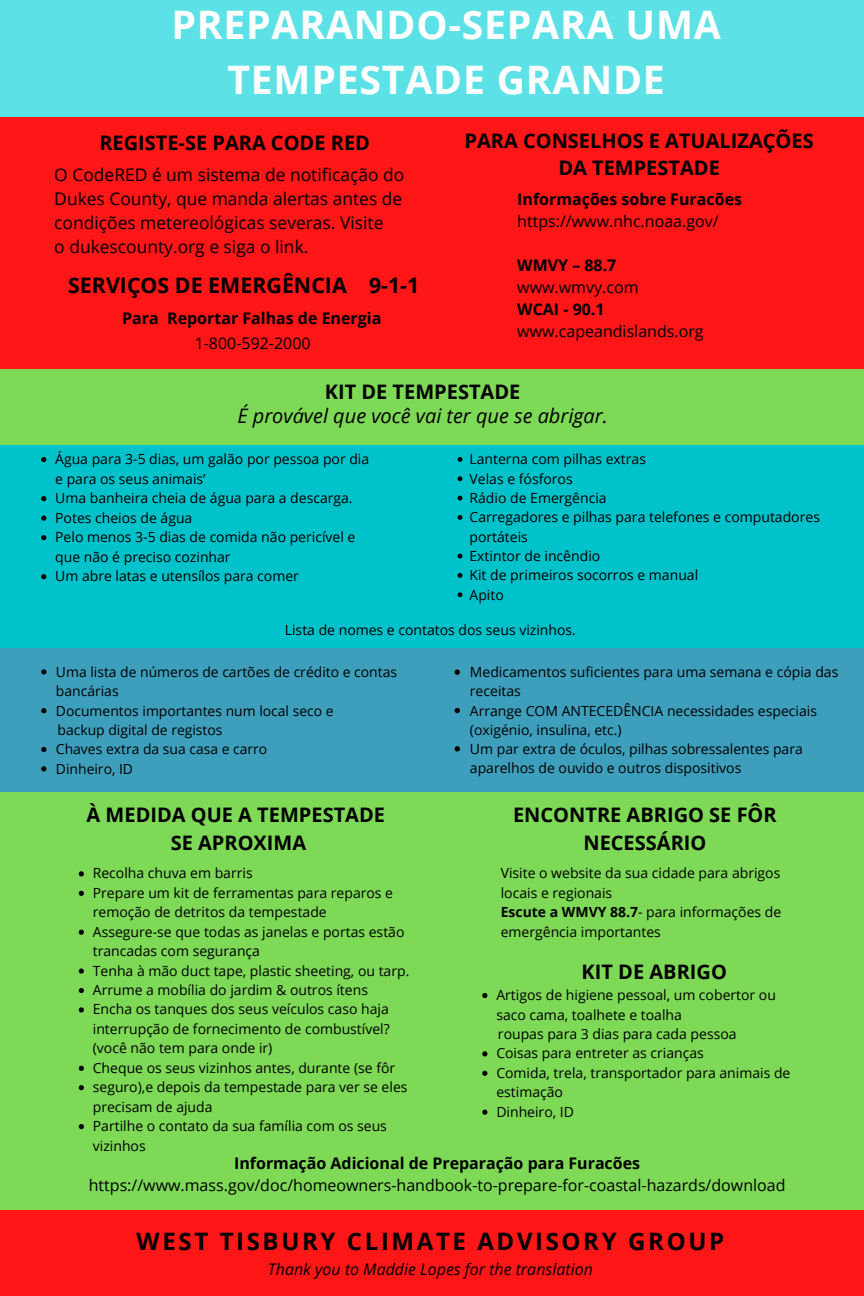
<style>
.page{position:relative;width:864px;height:1296px;background:#7ed957}
.page>*{position:absolute;margin:0;border:0;box-sizing:border-box;transform-origin:0 0}
.t1{font:700 39.2px/55px "Open Sans";letter-spacing:.02em;color:#fff;text-align:center}
.t2{font:700 24px "Open Sans";letter-spacing:.11em;color:#000}
.t3{font:700 21.4px "Open Sans";color:#000}
.t4{font:700 20px/27.8px "Open Sans";color:#000;text-align:center}
.t5{font:italic 20px "Open Sans";color:#000}
.t6{font:17.4px/24.2px "Open Sans";color:#000}
.t7{font:16px "Open Sans";color:#000}
.t8{font:700 16px "Open Sans";color:#000}
.t9{font:italic 16px "Open Sans";color:#000}
.t10{font:14px/19.4px "Open Sans";color:#000}
.s1{font-weight:700}
</style>
<div class="page">
<div style="left:0;top:0;width:864px;height:117px;background:#5ce1e6"></div>
<div style="left:0;top:117px;width:864px;height:252px;background:#ff1616"></div>
<div style="left:0;top:445px;width:864px;height:203px;background:#00c2cb"></div>
<div style="left:0;top:648px;width:864px;height:144px;background:#3e9fbd"></div>
<div style="left:0;top:1210px;width:864px;height:86px;background:#ff1616"></div>
<svg style="left:455px;top:670px;width:5px;height:5px"></svg>
<svg style="left:455px;top:708px;width:5px;height:5px"></svg>
<svg style="left:455px;top:746px;width:5px;height:6px"></svg>
<svg style="left:41px;top:669px;width:5px;height:6px"></svg>
<svg style="left:41px;top:708px;width:5px;height:5px"></svg>
<svg style="left:41px;top:747px;width:5px;height:5px"></svg>
<svg style="left:41px;top:766px;width:5px;height:5px"></svg>
<svg style="left:482px;top:993px;width:5px;height:5px"></svg>
<svg style="left:482px;top:1051px;width:5px;height:5px"></svg>
<svg style="left:482px;top:1071px;width:5px;height:5px"></svg>
<svg style="left:482px;top:1110px;width:5px;height:5px"></svg>
<svg style="left:458px;top:457px;width:4px;height:5px"></svg>
<svg style="left:458px;top:476px;width:4px;height:5px"></svg>
<svg style="left:458px;top:496px;width:4px;height:5px"></svg>
<svg style="left:458px;top:515px;width:4px;height:5px"></svg>
<svg style="left:458px;top:554px;width:4px;height:5px"></svg>
<svg style="left:458px;top:573px;width:4px;height:5px"></svg>
<svg style="left:458px;top:592px;width:4px;height:5px"></svg>
<svg style="left:41px;top:457px;width:5px;height:5px"></svg>
<svg style="left:41px;top:496px;width:5px;height:5px"></svg>
<svg style="left:41px;top:516px;width:5px;height:5px"></svg>
<svg style="left:41px;top:535px;width:5px;height:5px"></svg>
<svg style="left:41px;top:574px;width:5px;height:5px"></svg>
<svg style="left:79px;top:871px;width:5px;height:5px"></svg>
<svg style="left:79px;top:891px;width:5px;height:5px"></svg>
<svg style="left:79px;top:930px;width:5px;height:5px"></svg>
<svg style="left:79px;top:968px;width:5px;height:6px"></svg>
<svg style="left:79px;top:988px;width:5px;height:5px"></svg>
<svg style="left:79px;top:1007px;width:5px;height:6px"></svg>
<svg style="left:79px;top:1066px;width:5px;height:5px"></svg>
<svg style="left:79px;top:1085px;width:5px;height:5px"></svg>
<svg style="left:79px;top:1124px;width:5px;height:5px"></svg>
<h1 class="t1" style="left:171px;top:-4px;width:551px">PREPARANDO-SEPARA UMA<br>TEMPESTADE GRANDE</h1>
<h3 class="t4" style="left:99px;top:128px;width:272px">REGISTE-SE PARA CODE RED</h3>
<p class="t6" style="left:54px;top:162px;width:351px">O CodeRED é um sistema de notificação do Dukes County, que manda alertas antes de condições metereológicas severas. Visite<br>o dukescounty.org e siga o link.</p>
<h3 class="t3" style="left:68px;top:270px;width:353px">SERVIÇOS DE EMERGÊNCIA 9-1-1</h3>
<p class="t8" style="left:122px;top:307px;width:261px">Para Reportar Falhas de Energia</p>
<p class="t7" style="left:195px;top:331px;width:117px">1-800-592-2000</p>
<h3 class="t4" style="left:465px;top:127px;width:351px;line-height:27px">PARA CONSELHOS E ATUALIZAÇÕES<br>DA TEMPESTADE</h3>
<p class="t8" style="left:517px;top:188px;width:226px">Informações sobre Furacões</p>
<p class="t7" style="left:517px;top:210px;width:203px">https://www.nhc.noaa.gov/</p>
<p class="t8" style="left:517px;top:254px;width:101px">WMVY – 88.7</p>
<p class="t7" style="left:517px;top:276px;width:123px">www.wmvy.com</p>
<p class="t8" style="left:517px;top:298px;width:89px">WCAI - 90.1</p>
<p class="t7" style="left:517px;top:320px;width:188px">www.capeandislands.org</p>
<h3 class="t4" style="left:325px;top:377px;width:197px">KIT DE TEMPESTADE</h3>
<h3 class="t5" style="left:237px;top:402px;width:372px">É provável que você vai ter que se abrigar.</h3>
<p class="t10" style="left:55px;top:449px;width:316px">Água para 3-5 dias, um galão por pessoa por dia e para os seus animais’<br>Uma banheira cheia de água para a descarga.<br>Potes cheios de água<br>Pelo menos 3-5 dias de comida não pericível e que não é preciso cozinhar<br>Um abre latas e utensílos para comer</p>
<p class="t10" style="left:285px;top:620px;width:293px">Lista de nomes e contatos dos seus vizinhos.</p>
<p class="t10" style="left:470px;top:449px;width:352px">Lanterna com pilhas extras<br>Velas e fósforos<br>Rádio de Emergência<br>Carregadores e pilhas para telefones e computadores portáteis<br>Extintor de incêndio<br>Kit de primeiros socorros e manual<br>Apito</p>
<p class="t10" style="left:56px;top:662px;width:343px">Uma lista de números de cartões de crédito e contas bancárias<br>Documentos importantes num local seco e</p>
<p class="t10" style="left:56px;top:739px;width:213px">Chaves extra da sua casa e carro<br>Dinheiro, ID</p>
<p class="t10" style="left:58px;top:720px;width:166px">backup digital de registos</p>
<h3 class="t4" style="left:87px;top:800px;width:300px">À MEDIDA QUE A TEMPESTADE<br>SE APROXIMA</h3>
<p class="t10" style="left:93px;top:863px;width:318px">Recolha chuva em barris<br>Prepare um kit de ferramentas para reparos e remoção de detritos da tempestade<br>Assegure-se que todas as janelas e portas estão trancadas com segurança<br>Tenha à mão duct tape, plastic sheeting, ou tarp.<br>Arrume a mobília do jardim &amp; outros ítens Encha os tanques dos seus veículos caso haja interrupção de fornecimento de combustível? (você não tem para onde ir)<br>Cheque os seus vizinhos antes, durante (se fôr seguro),e depois da tempestade para ver se eles precisam de ajuda<br>Partilhe o contato da sua família com os seus vizinhos</p>
<p class="t10" style="left:470px;top:662px;width:370px">Medicamentos suficientes para uma semana e cópia das receitas<br>Arrange COM ANTECEDÊNCIA necessidades especiais (oxigénio, insulina, etc.)<br>Um par extra de óculos, pilhas sobressalentes para aparelhos de ouvido e outros dispositivos</p>
<h3 class="t4" style="left:513px;top:800px;width:265px">ENCONTRE ABRIGO SE FÔR<br>NECESSÁRIO</h3>
<p class="t10" style="left:501px;top:863px;width:282px">Visite o website da sua cidade para abrigos locais e regionais<br><span class="s1">Escute a WMVY 88.7</span>- para informações de emergência importantes</p>
<h3 class="t4" style="left:582px;top:957px;width:147px">KIT DE ABRIGO</h3>
<p class="t10" style="left:496px;top:985px;width:281px">Artigos de higiene pessoal, um cobertor ou saco cama, toalhete e toalha</p>
<p class="t10" style="left:496px;top:1043px;width:296px">Coisas para entreter as crianças<br>Comida, trela, transportador para animais de estimação<br>Dinheiro, ID</p>
<p class="t10" style="left:498px;top:1024px;width:240px">roupas para 3 dias para cada pessoa</p>
<p class="t8" style="left:234px;top:1152px;width:407px">Informação Adicional de Preparação para Furacões</p>
<p class="t7" style="left:89px;top:1174px;width:698px">https://www.mass.gov/doc/homeowners-handbook-to-prepare-for-coastal-hazards/download</p>
<h2 class="t2" style="left:137px;top:1225px;width:589px">WEST TISBURY CLIMATE ADVISORY GROUP</h2>
<p class="t9" style="left:268px;top:1257px;width:327px">Thank you to Maddie Lopes for the translation</p>
</div>
